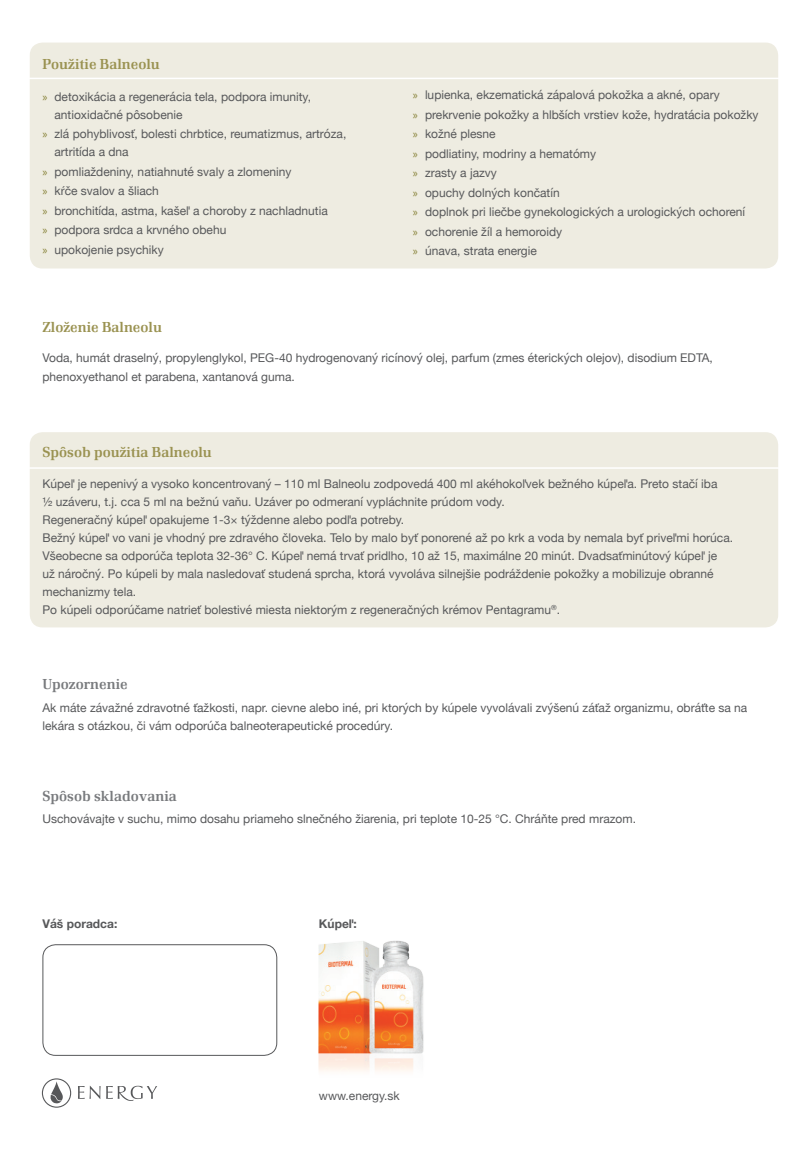
<style>
.page{position:relative;width:808px;height:1149px;background:#fff}
.page>*{position:absolute;margin:0;border:0;box-sizing:border-box;transform-origin:0 0}
.t1{font:500 15px "Renault TCE";color:#9a9251}
.t2{font:500 15px "Renault TCE";color:#787a7d}
.t3{font:12px/19.5px "Helvetica Neue";color:#57585a}
.t4{font:700 12px "Helvetica Neue";color:#57585a}
.s1{font-family:"Myriad Pro";color:#858034}
</style>
<div class="page">
<div style="left:30px;top:43px;width:748px;height:225px;background:#eeece1;border-radius:13px"></div>
<hr style="left:0;top:78px;width:808px;height:1px;background:#fff">
<div style="left:30px;top:432px;width:748px;height:195px;background:#eeece1;border-radius:13px"></div>
<hr style="left:0;top:467px;width:808px;height:1px;background:#fff">
<div style="left:43px;top:944px;width:234px;height:111px;border:1px solid #57585a;border-radius:13px"></div>
<svg style="left:42px;top:1078px;width:29px;height:29px"></svg>
<svg style="left:78px;top:1085px;width:79px;height:15px"></svg>
<img style="left:318px;top:940px;width:106px;height:131px">
<p class="t1" style="left:43px;top:55px;width:119px">Použitie Balneolu</p>
<p class="t3" style="left:55px;top:88px;width:258px;line-height:18px;text-indent:-12px"><span class="s1">»</span> detoxikácia a regenerácia tela, podpora imunity, antioxidačné pôsobenie</p>
<p class="t3" style="left:55px;top:126px;width:293px;line-height:18px;text-indent:-12px"><span class="s1">»</span> zlá pohyblivosť, bolesti chrbtice, reumatizmus, artróza, artritída a dna</p>
<p class="t3" style="left:43px;top:162px;width:287px"><span class="s1">»</span> pomliaždeniny, natiahnuté svaly a zlomeniny<br><span class="s1">»</span> kŕče svalov a šliach<br><span class="s1">»</span> bronchitída, astma, kašeľ a choroby z nachladnutia <span class="s1">»</span> podpora srdca a krvného obehu<br><span class="s1">»</span> upokojenie psychiky</p>
<p class="t3" style="left:413px;top:86px;width:347px"><span class="s1">»</span> lupienka, ekzematická zápalová pokožka a akné, opary<br><span class="s1">»</span> prekrvenie pokožky a hlbších vrstiev kože, hydratácia pokožky <span class="s1">»</span> kožné plesne<br><span class="s1">»</span> podliatiny, modriny a hematómy<br><span class="s1">»</span> zrasty a jazvy<br><span class="s1">»</span> opuchy dolných končatín<br><span class="s1">»</span> doplnok pri liečbe gynekologických a urologických ochorení<br><span class="s1">»</span> ochorenie žíl a hemoroidy<br><span class="s1">»</span> únava, strata energie</p>
<p class="t1" style="left:43px;top:318px;width:121px">Zloženie Balneolu</p>
<p class="t3" style="left:43px;top:350px;width:672px;line-height:18px">Voda, humát draselný, propylenglykol, PEG-40 hydrogenovaný ricínový olej, parfum (zmes éterických olejov), disodium EDTA, phenoxyethanol et parabena, xantanová guma.</p>
<p class="t1" style="left:43px;top:443px;width:171px">Spôsob použitia Balneolu</p>
<p class="t3" style="left:43px;top:475px;width:692px;line-height:18px">Kúpeľ je nepenivý a vysoko koncentrovaný – 110 ml Balneolu zodpovedá 400 ml akéhokoľvek bežného kúpeľa. Preto stačí iba<br>½ uzáveru, t.j. cca 5 ml na bežnú vaňu. Uzáver po odmeraní vypláchnite prúdom vody.<br>Regeneračný kúpeľ opakujeme 1-3× týždenne alebo podľa potreby.<br>Bežný kúpeľ vo vani je vhodný pre zdravého človeka. Telo by malo byť ponorené až po krk a voda by nemala byť priveľmi horúca.<br>Všeobecne sa odporúča teplota 32-36° C. Kúpeľ nemá trvať pridlho, 10 až 15, maximálne 20 minút. Dvadsaťminútový kúpeľ je<br>už náročný. Po kúpeli by mala nasledovať studená sprcha, ktorá vyvoláva silnejšie podráždenie pokožky a mobilizuje obranné mechanizmy tela.<br>Po kúpeli odporúčame natrieť bolestivé miesta niektorým z regeneračných krémov Pentagramu<sup>®</sup>.</p>
<p class="t2" style="left:43px;top:675px;width:87px">Upozornenie</p>
<p class="t3" style="left:43px;top:698px;width:706px;line-height:18px">Ak máte závažné zdravotné ťažkosti, napr. cievne alebo iné, pri ktorých by kúpele vyvolávali zvýšenú záťaž organizmu, obráťte sa na lekára s otázkou, či vám odporúča balneoterapeutické procedúry.</p>
<p class="t2" style="left:43px;top:787px;width:136px">Spôsob skladovania</p>
<p class="t3" style="left:43px;top:809px;width:595px">Uschovávajte v suchu, mimo dosahu priameho slnečného žiarenia, pri teplote 10-25 °C. Chráňte pred mrazom.</p>
<p class="t4" style="left:43px;top:913px;width:76px">Váš poradca:</p>
<p class="t4" style="left:319px;top:913px;width:39px">Kúpeľ:</p>
<p class="t3" style="left:319px;top:1086px;width:82px">www.energy.sk</p>
</div>
